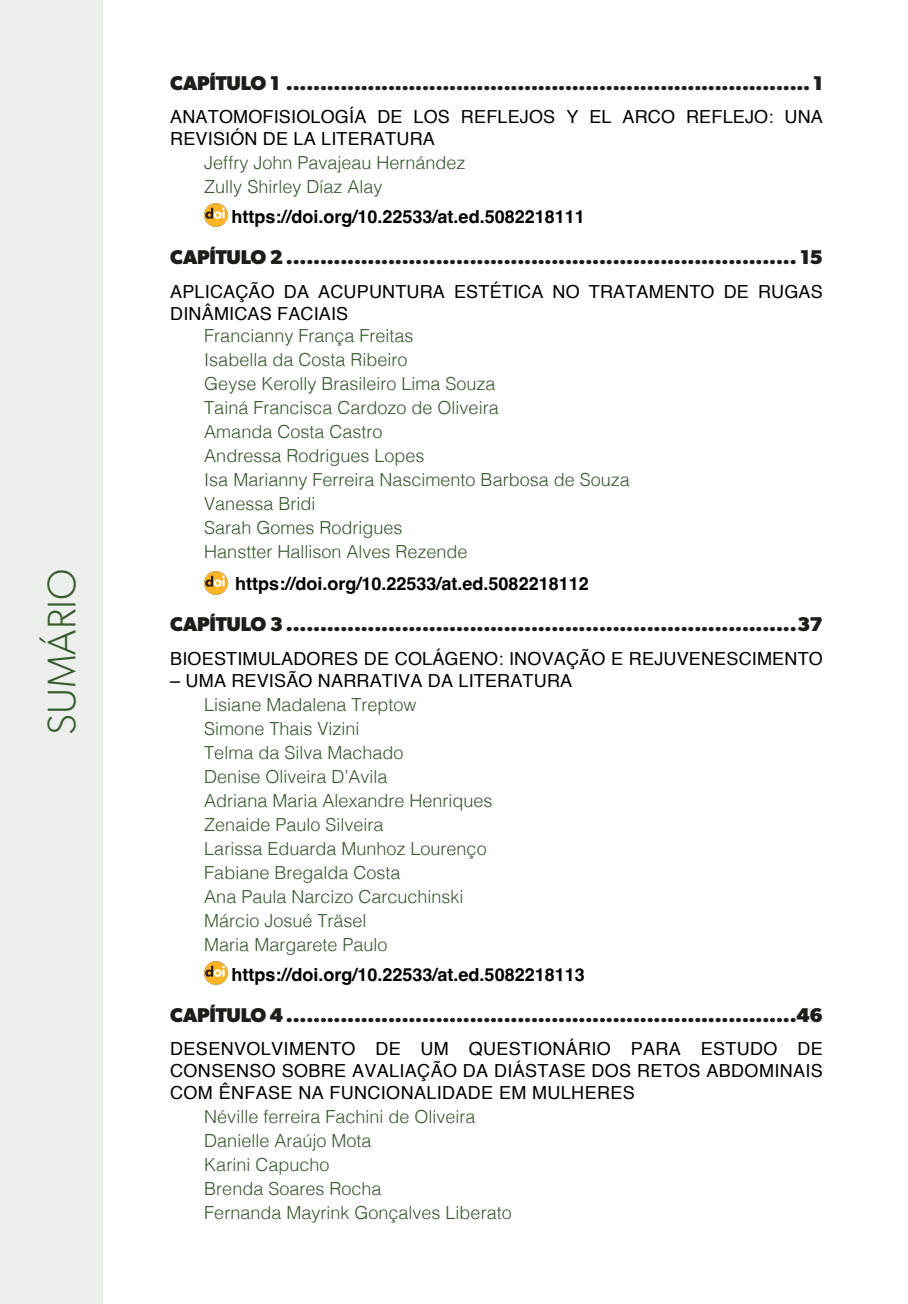
<style>
.page{position:relative;width:908px;height:1304px;background:#fff}
.page>*{position:absolute;margin:0;border:0;box-sizing:border-box;transform-origin:0 0}
.t1{font:300 40px "Gibson";color:#36592e}
.t2{font:700 20px "Gibson";letter-spacing:-.01em;color:#1d1d1b}
.t3{font:300 18px/24px "Helvetica";color:#36592e}
.t4{font:18px/22px "Helvetica";letter-spacing:.01em;color:#000}
.t5{font:700 18px "Helvetica";color:#000}
.s1{color:#fff}
</style>
<div class="page">
<div style="left:0;top:0;width:103px;height:1304px;background:#ebeeea"></div>
<img style="left:204px;top:204px;width:23px;height:23px">
<img style="left:204px;top:571px;width:23px;height:23px">
<img style="left:204px;top:962px;width:23px;height:23px">
<h1 class="t1" style="left:37px;top:735px;width:167px;rotate:-90deg">SUMÁRIO</h1>
<p class="t2" style="left:170px;top:71px;width:653px">CAPÍTULO 1 ............................................................................. 1</p>
<p class="t4" style="left:170px;top:106px;width:653px">ANATOMOFISIOLOGÍA DE LOS REFLEJOS Y EL ARCO REFLEJO: UNA<br>REVISIÓN DE LA LITERATURA</p>
<p class="t3" style="left:204px;top:149px;width:263px">Jeffry John Pavajeau Hernández<br>Zully Shirley Díaz Alay</p>
<p class="t5" style="left:231px;top:206px;width:355px">https://doi.org/10.22533/at.ed.5082218111</p>
<p class="t2" style="left:170px;top:246px;width:653px">CAPÍTULO 2 ........................................................................... 15</p>
<p class="t4" style="left:170px;top:281px;width:653px">APLICAÇÃO DA ACUPUNTURA ESTÉTICA NO TRATAMENTO DE RUGAS<br>DINÂMICAS FACIAIS</p>
<p class="t3" style="left:204px;top:322px;width:427px">Francianny França Freitas<br>Isabella da Costa Ribeiro<br>Geyse Kerolly Brasileiro Lima Souza<br>Tainá Francisca Cardozo de Oliveira<br>Amanda Costa Castro<br>Andressa Rodrigues Lopes<br>Isa Marianny Ferreira Nascimento Barbosa de Souza<br>Vanessa Bridi<br>Sarah Gomes Rodrigues<br>Hanstter Hallison Alves Rezende</p>
<p class="t5" style="left:235px;top:572px;width:375px">https://doi.org/10.22533/at.ed.5082218112<span class="s1">00</span></p>
<p class="t2" style="left:170px;top:612px;width:653px">CAPÍTULO 3 ...........................................................................37</p>
<p class="t4" style="left:170px;top:648px;width:653px">BIOESTIMULADORES DE COLÁGENO: INOVAÇÃO E REJUVENESCIMENTO</p>
<p class="t4" style="left:170px;top:670px;width:403px">– UMA REVISÃO NARRATIVA DA LITERATURA</p>
<p class="t3" style="left:204px;top:691px;width:290px">Lisiane Madalena Treptow<br>Simone Thais Vizini<br>Telma da Silva Machado<br>Denise Oliveira D’Avila<br>Adriana Maria Alexandre Henriques<br>Zenaide Paulo Silveira<br>Larissa Eduarda Munhoz Lourenço<br>Fabiane Bregalda Costa<br>Ana Paula Narcizo Carcuchinski<br>Márcio Josué Träsel<br>Maria Margarete Paulo</p>
<p class="t5" style="left:231px;top:964px;width:355px">https://doi.org/10.22533/at.ed.5082218113</p>
<p class="t2" style="left:170px;top:1003px;width:653px">CAPÍTULO 4 ...........................................................................46</p>
<p class="t4" style="left:170px;top:1039px;width:653px;text-align:justify">DESENVOLVIMENTO DE UM QUESTIONÁRIO PARA ESTUDO DE CONSENSO SOBRE AVALIAÇÃO DA DIÁSTASE DOS RETOS ABDOMINAIS COM ÊNFASE NA FUNCIONALIDADE EM MULHERES</p>
<p class="t3" style="left:204px;top:1104px;width:309px">Néville ferreira Fachini de Oliveira<br>Danielle Araújo Mota<br>Karini Capucho<br>Brenda Soares Rocha<br>Fernanda Mayrink Gonçalves Liberato</p>
</div>
